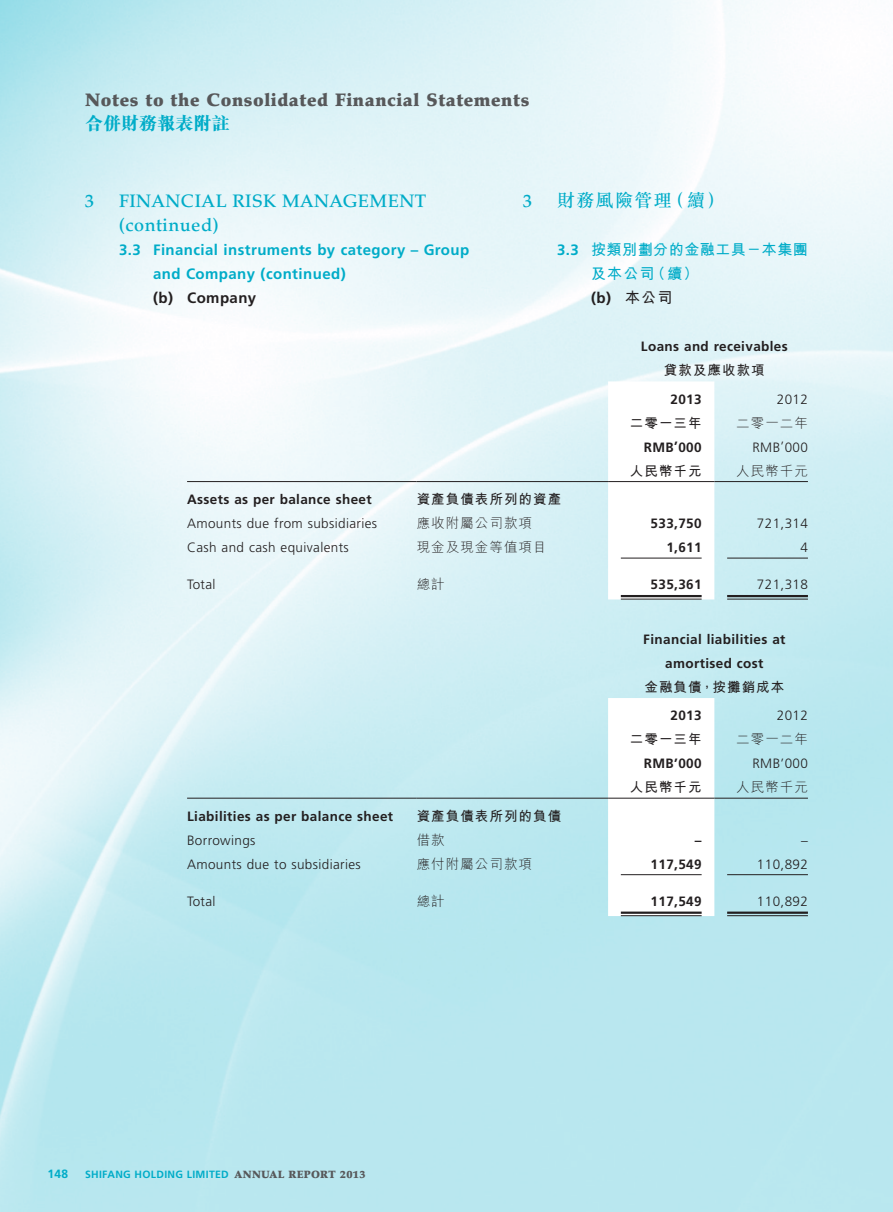
<style>
.page{position:relative;width:893px;height:1212px;background:#fff}
.page>*{position:absolute;margin:0;border:0;box-sizing:border-box;transform-origin:0 0}
.t1{font:900 18px "Palatino LT Std";letter-spacing:.03em;color:#57585a}
.Heading_1{font:500 18px/24px "Palatino LT Std";letter-spacing:.025em;color:#00acc8}
.C_Heading_1{font:500 18px "M Sung HK";letter-spacing:.075em;color:#00acc8}
.t2{font:800 18px "M Sung HK";letter-spacing:.005em;color:#00acc8}
.C_Heading_1-2{font:500 18px "Palatino LT Std";color:#00acc8}
.Heading_2{font:700 15px/24px "Frutiger LT Std";letter-spacing:.03em;color:#00acc8}
.C_Heading_2{font:700 15px/24px "M Hei HK";letter-spacing:.035em;color:#00acc8}
.Heading_3{font:700 15px "Frutiger LT Std";color:#231f20}
.C_Heading_3{font:700 15px "Frutiger LT Std";color:#231f20}
.Body_Text{font:700 13.5px "Frutiger LT Std";letter-spacing:.03em;color:#231f20}
.Body_Text-2{font:300 13.5px "Frutiger LT Std";letter-spacing:.03em;color:#231f20}
.Body_Text-3{font:700 13.5px "M Hei HK";letter-spacing:.08em;color:#231f20}
.Body_Text-4{font:300 13.5px "M Hei HK";letter-spacing:.08em;color:#231f20}
.t3{font:700 12px "Frutiger LT Std";color:#00acc8}
.t4{font:700 10.5px "Frutiger LT Std";letter-spacing:.03em;color:#00acc8}
.s1{font-family:"Frutiger LT Std"}
.s2{font-family:"M Hei HK"}
.s3{font-family:"Palatino LT Std";font-weight:900;color:#57585a}
</style>
<div class="page">
<svg style="left:608px;top:381px;width:106px;height:218px"></svg>
<hr style="left:187px;top:481px;width:230px;height:1px;background:#231f20">
<hr style="left:417px;top:481px;width:191px;height:1px;background:#231f20">
<hr style="left:608px;top:481px;width:106px;height:1px;background:#231f20">
<hr style="left:714px;top:481px;width:94px;height:1px;background:#231f20">
<hr style="left:621px;top:558px;width:81px;height:1px;background:#231f20">
<hr style="left:727px;top:558px;width:81px;height:1px;background:#231f20">
<hr style="left:621px;top:595px;width:81px;height:2px;background:#231f20">
<hr style="left:621px;top:599px;width:81px;height:1px;background:#231f20">
<hr style="left:727px;top:595px;width:81px;height:2px;background:#231f20">
<hr style="left:727px;top:599px;width:81px;height:1px;background:#231f20">
<svg style="left:608px;top:698px;width:106px;height:218px"></svg>
<hr style="left:187px;top:798px;width:230px;height:1px;background:#231f20">
<hr style="left:417px;top:798px;width:191px;height:1px;background:#231f20">
<hr style="left:608px;top:798px;width:106px;height:1px;background:#231f20">
<hr style="left:714px;top:798px;width:94px;height:1px;background:#231f20">
<hr style="left:621px;top:874px;width:81px;height:1px;background:#231f20">
<hr style="left:727px;top:874px;width:81px;height:1px;background:#231f20">
<hr style="left:621px;top:911px;width:81px;height:3px;background:#231f20">
<hr style="left:621px;top:915px;width:81px;height:1px;background:#231f20">
<hr style="left:727px;top:911px;width:81px;height:3px;background:#231f20">
<hr style="left:727px;top:915px;width:81px;height:1px;background:#231f20">
<h1 class="t1" style="left:85px;top:89px;width:446px">Notes to the Consolidated Financial Statements</h1>
<h1 class="t2" style="left:85px;top:115px;width:146px">合併財務報表附註</h1>
<p class="Heading_1" style="left:85px;top:190px;width:10px">3</p>
<p class="Heading_1" style="left:119px;top:190px;width:309px">FINANCIAL RISK MANAGEMENT (continued)</p>
<p class="Heading_2" style="left:153px;top:238px;width:318px;text-indent:-34px">3.3 Financial instruments by category – Group and Company (continued)</p>
<p class="Heading_3" style="left:153px;top:289px;width:105px">(b) Company</p>
<p class="C_Heading_1-2" style="left:523px;top:191px;width:10px">3</p>
<p class="C_Heading_1" style="left:557px;top:188px;width:169px">財務風險管理（續）</p>
<p class="C_Heading_2" style="left:591px;top:237px;width:218px;text-indent:-34px"><span class="s1">3.3</span> 按類別劃分的金融工具－本集團及本公司（續）</p>
<p class="C_Heading_3" style="left:591px;top:289px;width:83px">(b) <span class="s2">本公司</span></p>
<p class="Body_Text" style="left:641px;top:339px;width:148px">Loans and receivables</p>
<p class="Body_Text-3" style="left:664px;top:361px;width:102px">貸款及應收款項</p>
<p class="Body_Text" style="left:670px;top:391px;width:33px">2013</p>
<p class="Body_Text-2" style="left:777px;top:391px;width:33px">2012</p>
<p class="Body_Text-3" style="left:630px;top:413px;width:73px">二零一三年</p>
<p class="Body_Text-4" style="left:736px;top:416px;width:73px">二零一二年</p>
<p class="Body_Text" style="left:644px;top:439px;width:59px">RMB’000</p>
<p class="Body_Text-2" style="left:752px;top:439px;width:57px">RMB’000</p>
<p class="Body_Text-3" style="left:630px;top:461px;width:73px">人民幣千元</p>
<p class="Body_Text-4" style="left:736px;top:464px;width:73px">人民幣千元</p>
<p class="Body_Text" style="left:187px;top:492px;width:186px">Assets as per balance sheet</p>
<p class="Body_Text-3" style="left:417px;top:489px;width:146px">資產負債表所列的資產</p>
<p class="Body_Text-2" style="left:187px;top:516px;width:192px">Amounts due from subsidiaries</p>
<p class="Body_Text-4" style="left:417px;top:516px;width:117px">應收附屬公司款項</p>
<p class="Body_Text" style="left:651px;top:516px;width:53px">533,750</p>
<p class="Body_Text-2" style="left:757px;top:516px;width:53px">721,314</p>
<p class="Body_Text-2" style="left:187px;top:540px;width:163px">Cash and cash equivalents</p>
<p class="Body_Text-4" style="left:417px;top:540px;width:131px">現金及現金等值項目</p>
<p class="Body_Text" style="left:666px;top:540px;width:37px">1,611</p>
<p class="Body_Text-2" style="left:800px;top:540px;width:9px">4</p>
<p class="Body_Text-2" style="left:187px;top:577px;width:30px">Total</p>
<p class="Body_Text-4" style="left:417px;top:577px;width:30px">總計</p>
<p class="Body_Text" style="left:651px;top:577px;width:53px">535,361</p>
<p class="Body_Text-2" style="left:757px;top:577px;width:53px">721,318</p>
<p class="Body_Text" style="left:643px;top:631px;width:144px">Financial liabilities at</p>
<p class="Body_Text" style="left:665px;top:655px;width:100px">amortised cost</p>
<p class="Body_Text-3" style="left:644px;top:677px;width:141px">金融負債，按攤銷成本</p>
<p class="Body_Text" style="left:670px;top:708px;width:33px">2013</p>
<p class="Body_Text-2" style="left:777px;top:708px;width:33px">2012</p>
<p class="Body_Text-3" style="left:630px;top:729px;width:73px">二零一三年</p>
<p class="Body_Text-4" style="left:736px;top:732px;width:73px">二零一二年</p>
<p class="Body_Text" style="left:644px;top:756px;width:59px">RMB’000</p>
<p class="Body_Text-2" style="left:752px;top:756px;width:57px">RMB’000</p>
<p class="Body_Text-3" style="left:630px;top:777px;width:73px">人民幣千元</p>
<p class="Body_Text-4" style="left:736px;top:780px;width:73px">人民幣千元</p>
<p class="Body_Text" style="left:187px;top:808px;width:208px">Liabilities as per balance sheet</p>
<p class="Body_Text-3" style="left:417px;top:806px;width:146px">資產負債表所列的負債</p>
<p class="Body_Text-2" style="left:187px;top:832px;width:70px">Borrowings</p>
<p class="Body_Text-4" style="left:417px;top:833px;width:30px">借款</p>
<p class="Body_Text" style="left:695px;top:832px;width:8px">–</p>
<p class="Body_Text-2" style="left:801px;top:832px;width:8px">–</p>
<p class="Body_Text-2" style="left:187px;top:856px;width:175px">Amounts due to subsidiaries</p>
<p class="Body_Text-4" style="left:417px;top:857px;width:117px">應付附屬公司款項</p>
<p class="Body_Text" style="left:651px;top:856px;width:53px">117,549</p>
<p class="Body_Text-2" style="left:757px;top:856px;width:53px">110,892</p>
<p class="Body_Text-2" style="left:187px;top:893px;width:30px">Total</p>
<p class="Body_Text-4" style="left:417px;top:894px;width:30px">總計</p>
<p class="Body_Text" style="left:651px;top:893px;width:53px">117,549</p>
<p class="Body_Text-2" style="left:757px;top:893px;width:53px">110,892</p>
<p class="t3" style="left:47px;top:1167px;width:22px">148</p>
<p class="t4" style="left:85px;top:1168px;width:282px">SHIFANG HOLDING LIMITED <span class="s3">ANNUAL REPORT 2013</span></p>
</div>
